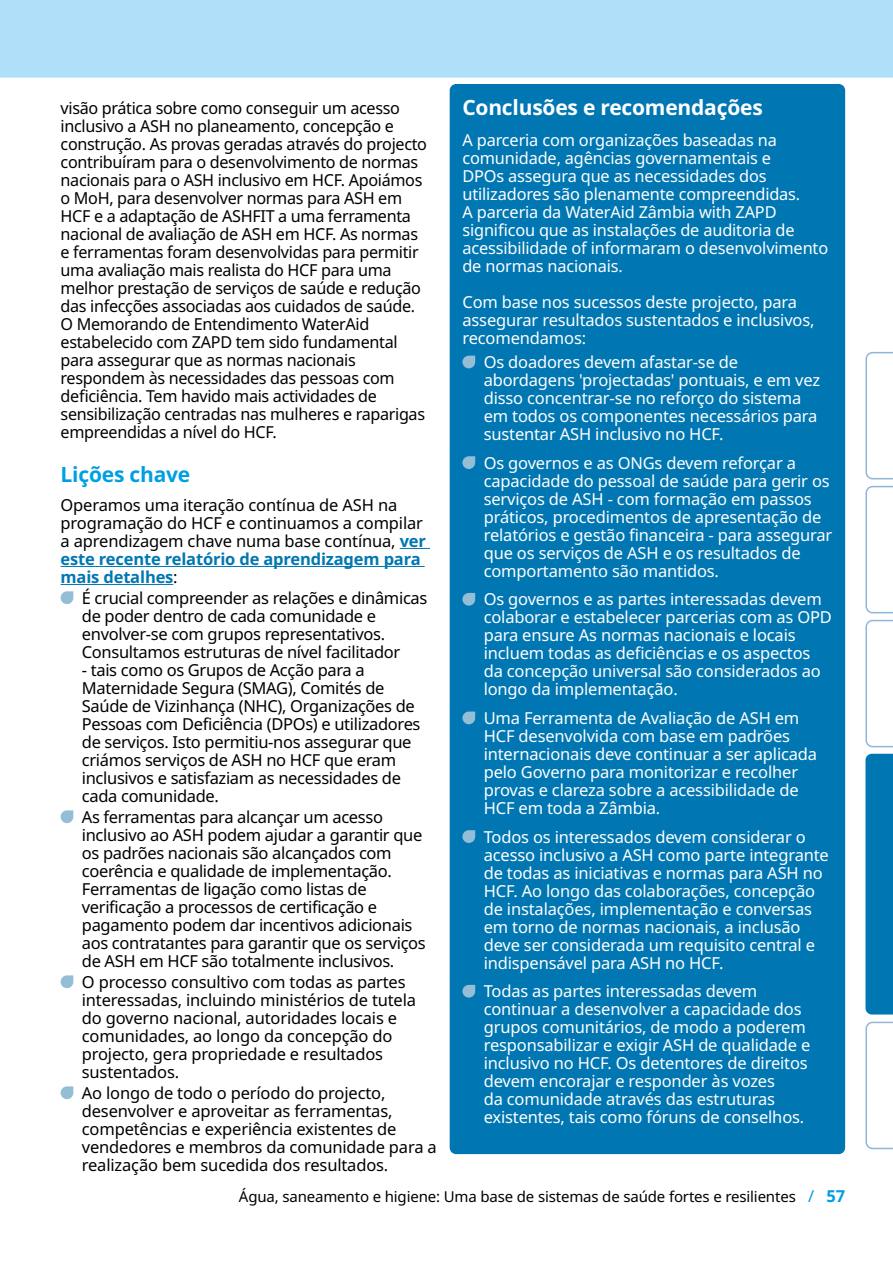
<style>
.page{position:relative;width:893px;height:1263px;background:#fff}
.page>*{position:absolute;margin:0;border:0;box-sizing:border-box;transform-origin:0 0}
.Body_text_heading{font:700 21px "Noto Sans";letter-spacing:-.01em;color:#fff}
.Body_text_heading-2{font:700 21px "Noto Sans";letter-spacing:-.01em;color:#009fe3}
.Bullets{font:16.5px/18px "Noto Sans";letter-spacing:-.01em;color:#fff}
.Bullets-2{font:16.5px/18px "Noto Sans";letter-spacing:-.02em;color:#000}
.Body_Copy_11_13{font:16.5px/18px "Noto Sans";letter-spacing:-.02em;color:#000}
.Body_Copy_11_13-2{font:16.5px/18px "Noto Sans";letter-spacing:-.01em;color:#fff}
.t1{font:15px "Noto Sans";letter-spacing:-.01em;color:#000}
.s1{font-weight:700;color:#0077b3}
.s2{font-size:16.5px;color:#009fe3}
.s3{font-weight:700;font-size:16.5px;color:#009fe3}
</style>
<div class="page">
<div style="left:0;top:0;width:893px;height:78px;background:#afdff9"></div>
<hr style="left:400px;top:548px;width:30px;height:1px;background:#0077b3">
<hr style="left:61px;top:566px;width:364px;height:1px;background:#0077b3">
<hr style="left:61px;top:584px;width:112px;height:1px;background:#0077b3">
<svg style="left:61px;top:591px;width:12px;height:13px"></svg>
<svg style="left:61px;top:810px;width:12px;height:13px"></svg>
<svg style="left:61px;top:975px;width:12px;height:13px"></svg>
<svg style="left:61px;top:1086px;width:12px;height:13px"></svg>
<div style="left:450px;top:84px;width:395px;height:1070px;background:#0077b3;border-radius:6px"></div>
<svg style="left:462px;top:356px;width:13px;height:12px"></svg>
<svg style="left:462px;top:456px;width:13px;height:13px"></svg>
<svg style="left:462px;top:593px;width:13px;height:13px"></svg>
<svg style="left:462px;top:711px;width:13px;height:13px"></svg>
<svg style="left:462px;top:830px;width:13px;height:13px"></svg>
<svg style="left:462px;top:985px;width:13px;height:12px"></svg>
<svg style="left:865px;top:352px;width:28px;height:127px"></svg>
<svg style="left:865px;top:486px;width:28px;height:127px"></svg>
<svg style="left:865px;top:620px;width:28px;height:127px"></svg>
<div style="left:865px;top:754px;width:28px;height:260px;background:#0077b3"></div>
<svg style="left:865px;top:1022px;width:28px;height:127px"></svg>
<p class="Body_Copy_11_13" style="left:61px;top:100px;width:368px">visão prática sobre como conseguir um acesso inclusivo a ASH no planeamento, concepção e construção. As provas geradas através do projecto contribuíram para o desenvolvimento de normas nacionais para o ASH inclusivo em HCF. Apoiámos o MoH, para desenvolver normas para ASH em HCF e a adaptação de ASHFIT a uma ferramenta nacional de avaliação de ASH em HCF. As normas e ferramentas foram desenvolvidas para permitir uma avaliação mais realista do HCF para uma melhor prestação de serviços de saúde e redução das infecções associadas aos cuidados de saúde.<br>O Memorando de Entendimento WaterAid estabelecido com ZAPD tem sido fundamental para assegurar que as normas nacionais respondem às necessidades das pessoas com deficiência. Tem havido mais actividades de sensibilização centradas nas mulheres e raparigas empreendidas a nível do HCF.</p>
<p class="Body_text_heading-2" style="left:61px;top:460px;width:131px">Lições chave</p>
<p class="Body_Copy_11_13" style="left:61px;top:496px;width:367px">Operamos uma iteração contínua de ASH na programação do HCF e continuamos a compilar a aprendizagem chave numa base contínua, <span class="s1">ver este recente relatório de aprendizagem para mais detalhes</span>:</p>
<p class="Bullets-2" style="left:82px;top:589px;width:347px">É crucial compreender as relações e dinâmicas de poder dentro de cada comunidade e envolver-se com grupos representativos.<br>Consultamos estruturas de nível facilitador</p>
<p class="Bullets-2" style="left:82px;top:661px;width:340px">- tais como os Grupos de Acção para a Maternidade Segura (SMAG), Comités de Saúde de Vizinhança (NHC), Organizações de Pessoas com Deficiência (DPOs) e utilizadores de serviços. Isto permitiu-nos assegurar que criámos serviços de ASH no HCF que eram inclusivos e satisfaziam as necessidades de cada comunidade.</p>
<p class="Bullets-2" style="left:82px;top:808px;width:345px">As ferramentas para alcançar um acesso inclusivo ao ASH podem ajudar a garantir que os padrões nacionais são alcançados com coerência e qualidade de implementação.<br>Ferramentas de ligação como listas de verificação a processos de certificação e pagamento podem dar incentivos adicionais aos contratantes para garantir que os serviços de ASH em HCF são totalmente inclusivos.</p>
<p class="Bullets-2" style="left:82px;top:973px;width:336px">O processo consultivo com todas as partes interessadas, incluindo ministérios de tutela do governo nacional, autoridades locais e comunidades, ao longo da concepção do projecto, gera propriedade e resultados sustentados.</p>
<p class="Bullets-2" style="left:82px;top:1084px;width:356px">Ao longo de todo o período do projecto, desenvolver e aproveitar as ferramentas, competências e experiência existentes de vendedores e membros da comunidade para a realização bem sucedida dos resultados.</p>
<p class="Body_text_heading" style="left:462px;top:92px;width:302px">Conclusões e recomendações</p>
<p class="Body_Copy_11_13-2" style="left:462px;top:131px;width:367px">A parceria com organizações baseadas na comunidade, agências governamentais e<br>DPOs assegura que as necessidades dos utilizadores são plenamente compreendidas.<br>A parceria da WaterAid Zâmbia with ZAPD significou que as instalações de auditoria de acessibilidade of informaram o desenvolvimento de normas nacionais.</p>
<p class="Body_Copy_11_13-2" style="left:462px;top:293px;width:354px">Com base nos sucessos deste projecto, para assegurar resultados sustentados e inclusivos, recomendamos:</p>
<p class="Bullets" style="left:484px;top:353px;width:338px">Os doadores devem afastar-se de abordagens 'projectadas' pontuais, e em vez disso concentrar-se no reforço do sistema em todos os componentes necessários para sustentar ASH inclusivo no HCF.</p>
<p class="Bullets" style="left:484px;top:454px;width:350px">Os governos e as ONGs devem reforçar a capacidade do pessoal de saúde para gerir os serviços de ASH - com formação em passos práticos, procedimentos de apresentação de relatórios e gestão financeira - para assegurar que os serviços de ASH e os resultados de comportamento são mantidos.</p>
<p class="Bullets" style="left:484px;top:591px;width:350px">Os governos e as partes interessadas devem colaborar e estabelecer parcerias com as OPD para ensure As normas nacionais e locais incluem todas as deficiências e os aspectos da concepção universal são considerados ao longo da implementação.</p>
<p class="Bullets" style="left:484px;top:709px;width:335px">Uma Ferramenta de Avaliação de ASH em HCF desenvolvida com base em padrões internacionais deve continuar a ser aplicada pelo Governo para monitorizar e recolher provas e clareza sobre a acessibilidade de HCF em toda a Zâmbia.</p>
<p class="Bullets" style="left:484px;top:828px;width:347px">Todos os interessados devem considerar o acesso inclusivo a ASH como parte integrante de todas as iniciativas e normas para ASH no HCF. Ao longo das colaborações, concepção de instalações, implementação e conversas em torno de normas nacionais, a inclusão deve ser considerada um requisito central e indispensável para ASH no HCF.</p>
<p class="Bullets" style="left:484px;top:983px;width:328px">Todas as partes interessadas devem continuar a desenvolver a capacidade dos grupos comunitários, de modo a poderem responsabilizar e exigir ASH de qualidade e inclusivo no HCF. Os detentores de direitos devem encorajar e responder às vozes<br>da comunidade através das estruturas existentes, tais como fóruns de conselhos.</p>
<p class="t1" style="left:239px;top:1186px;width:608px">Água, saneamento e higiene: Uma base de sistemas de saúde fortes e resilientes <span class="s2">/</span> <span class="s3">57</span></p>
</div>
